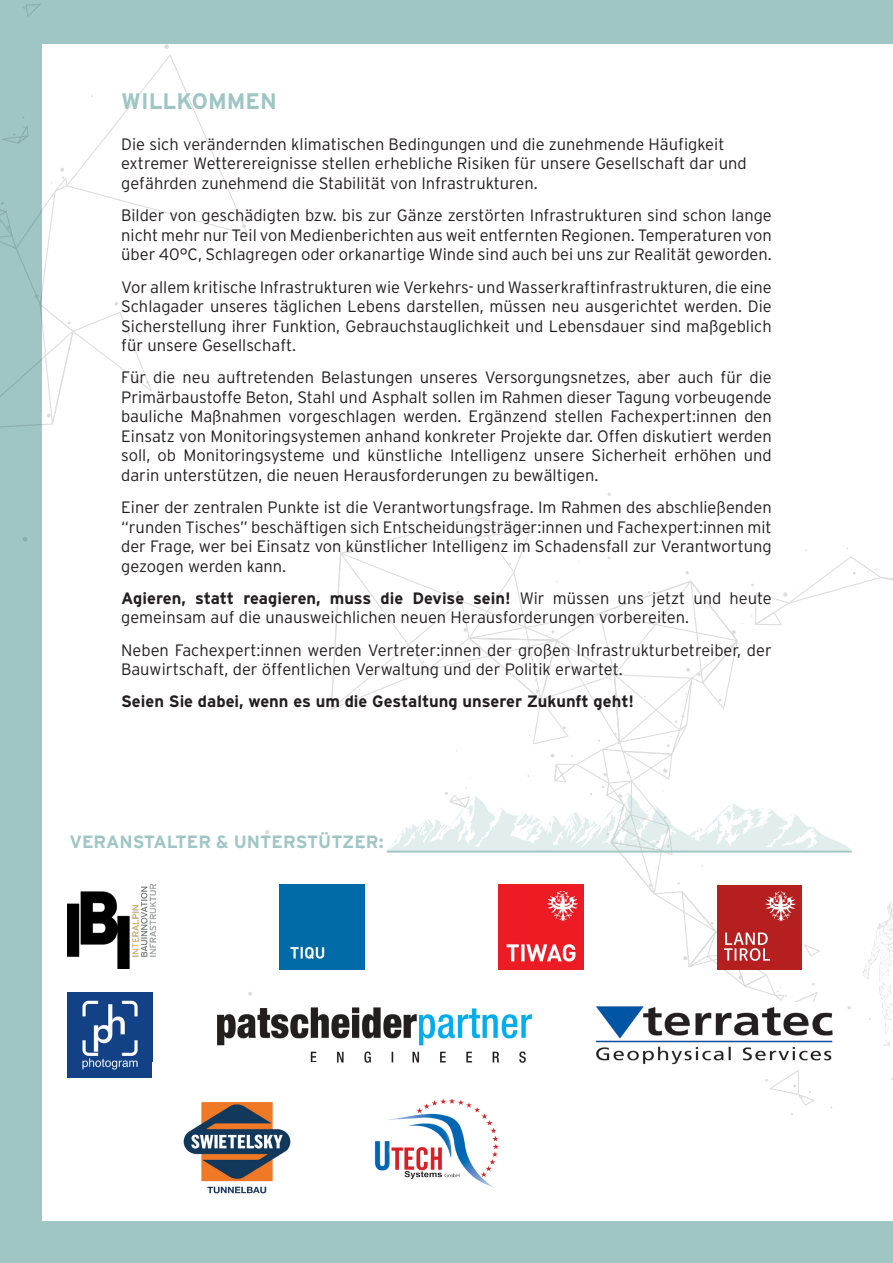
<style>
.page{position:relative;width:893px;height:1263px;background:#9fc5c5}
.page>*{position:absolute;margin:0;border:0;box-sizing:border-box;transform-origin:0 0}
.t1{font:700 22.5px "Interstate";color:#9fc5c5}
.t2{font:700 17.85px "Interstate";color:#9fc5c5}
.t3{font:300 16.5px/19.5px "Interstate";color:#231f20;text-align:justify}
.t4{font:700 16.5px "Interstate";color:#231f20}
.s1{font-weight:700}
</style>
<div class="page">
<div style="left:43px;top:44px;width:850px;height:1176px;background:#fff"></div>
<svg style="left:164px;top:44px;width:5px;height:5px"></svg>
<svg style="left:188px;top:543px;width:4px;height:5px"></svg>
<svg style="left:23px;top:537px;width:4px;height:4px"></svg>
<svg style="left:23px;top:4px;width:18px;height:13px"></svg>
<svg style="left:0;top:55px;width:248px;height:374px"></svg>
<svg style="left:265px;top:830px;width:4px;height:4px"></svg>
<svg style="left:248px;top:992px;width:4px;height:4px"></svg>
<svg style="left:765px;top:1070px;width:49px;height:36px"></svg>
<img style="left:68px;top:884px;width:88px;height:84px">
<div style="left:279px;top:884px;width:47px;height:85px;background:#006ba6"></div>
<img style="left:596px;top:1046px;width:236px;height:19px">
<img style="left:217px;top:1008px;width:309px;height:54px">
<img style="left:68px;top:992px;width:85px;height:85px">
<svg style="left:326px;top:507px;width:567px;height:539px"></svg>
<img style="left:183px;top:1101px;width:108px;height:93px">
<img style="left:374px;top:1098px;width:125px;height:90px">
<p class="t1" style="left:121px;top:88px;width:157px">WILLKOMMEN</p>
<p class="t3" style="left:121px;top:134px;width:627px;text-align:left">Die sich verändernden klimatischen Bedingungen und die zunehmende Häufigkeit extremer Wetterereignisse stellen erhebliche Risiken für unsere Gesellschaft dar und gefährden zunehmend die Stabilität von Infrastrukturen.</p>
<p class="t3" style="left:121px;top:206px;width:652px">Bilder von geschädigten bzw. bis zur Gänze zerstörten Infrastrukturen sind schon lange nicht mehr nur Teil von Medienberichten aus weit entfernten Regionen. Temperaturen von über 40°C, Schlagregen oder orkanartige Winde sind auch bei uns zur Realität geworden.</p>
<p class="t3" style="left:121px;top:277px;width:652px">Vor allem kritische Infrastrukturen wie Verkehrs- und Wasserkraftinfrastrukturen, die eine Schlagader unseres täglichen Lebens darstellen, müssen neu ausgerichtet werden. Die Sicherstellung ihrer Funktion, Gebrauchstauglichkeit und Lebensdauer sind maßgeblich für unsere Gesellschaft.</p>
<p class="t3" style="left:121px;top:368px;width:652px">Für die neu auftretenden Belastungen unseres Versorgungsnetzes, aber auch für die Primärbaustoffe Beton, Stahl und Asphalt sollen im Rahmen dieser Tagung vorbeugende bauliche Maßnahmen vorgeschlagen werden. Ergänzend stellen Fachexpert:innen den Einsatz von Monitoringsystemen anhand konkreter Projekte dar. Offen diskutiert werden soll, ob Monitoringsysteme und künstliche Intelligenz unsere Sicherheit erhöhen und darin unterstützen, die neuen Herausforderungen zu bewältigen.</p>
<p class="t3" style="left:121px;top:497px;width:652px">Einer der zentralen Punkte ist die Verantwortungsfrage. Im Rahmen des abschließenden “runden Tisches” beschäftigen sich Entscheidungsträger:innen und Fachexpert:innen mit der Frage, wer bei Einsatz von künstlicher Intelligenz im Schadensfall zur Verantwortung gezogen werden kann.</p>
<p class="t3" style="left:121px;top:588px;width:652px"><span class="s1">Agieren, statt reagieren, muss die Devise sein!</span> Wir müssen uns jetzt und heute gemeinsam auf die unausweichlichen neuen Herausforderungen vorbereiten.</p>
<p class="t3" style="left:121px;top:640px;width:652px">Neben Fachexpert:innen werden Vertreter:innen der großen Infrastrukturbetreiber, der<br>Bauwirtschaft, der öffentlichen Verwaltung und der Politik erwartet.</p>
<p class="t4" style="left:121px;top:692px;width:514px">Seien Sie dabei, wenn es um die Gestaltung unserer Zukunft geht!</p>
<p class="t2" style="left:69px;top:832px;width:316px">VERANSTALTER &amp; UNTERSTÜTZER:</p>
</div>
